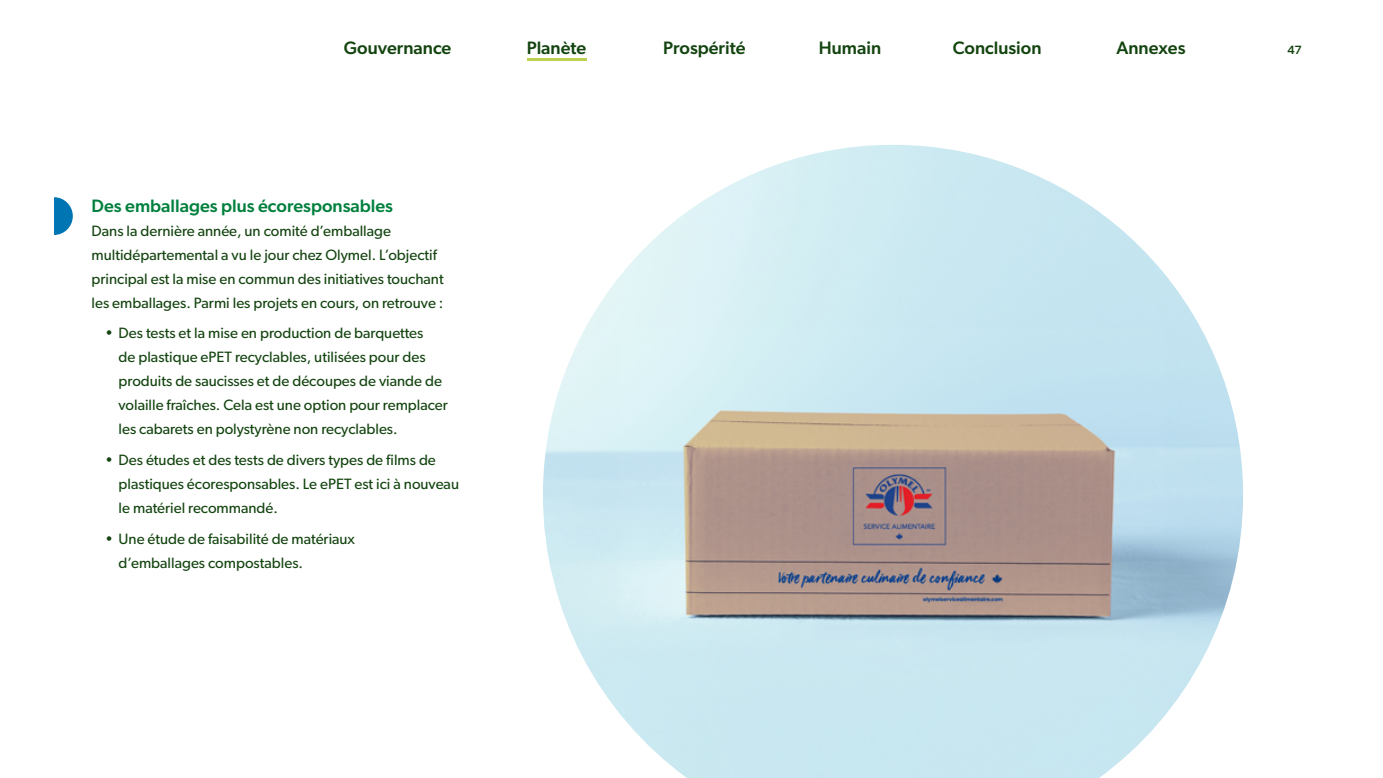
<style>
.page{position:relative;width:1383px;height:778px;background:#fff}
.page>*{position:absolute;margin:0;border:0;box-sizing:border-box;transform-origin:0 0}
.t1{font:500 18px "Gibson";color:#13440f}
.t2{font:500 18px "Gibson";color:#00803d}
.t3{font:15px/24px "Gibson";color:#13440f}
.t4{font:500 12px "Gibson";color:#13440f}
</style>
<div class="page">
<svg style="left:54px;top:197px;width:19px;height:38px"></svg>
<img style="left:543px;top:145px;width:700px;height:633px">
<hr style="left:526px;top:59px;width:60px;height:2px;background:#bbd151">
<p class="t1" style="left:344px;top:37px;width:109px">Gouvernance</p>
<p class="t1" style="left:526px;top:37px;width:61px">Planète</p>
<p class="t1" style="left:663px;top:37px;width:84px">Prospérité</p>
<p class="t1" style="left:819px;top:37px;width:64px">Humain</p>
<p class="t1" style="left:952px;top:37px;width:90px">Conclusion</p>
<p class="t1" style="left:1116px;top:37px;width:71px">Annexes</p>
<p class="t4" style="left:1287px;top:43px;width:16px">47</p>
<p class="t2" style="left:92px;top:194px;width:303px">Des emballages plus écoresponsables</p>
<p class="t3" style="left:92px;top:218px;width:354px">Dans la dernière année, un comité d’emballage multidépartemental a vu le jour chez Olymel. L’objectif principal est la mise en commun des initiatives touchant les emballages. Parmi les projets en cours, on retrouve :</p>
<p class="t3" style="left:119px;top:321px;width:331px;text-indent:-14px">• Des tests et la mise en production de barquettes<br>de plastique ePET recyclables, utilisées pour des produits de saucisses et de découpes de viande de volaille fraîches. Cela est une option pour remplacer les cabarets en polystyrène non recyclables.</p>
<p class="t3" style="left:119px;top:448px;width:342px;text-indent:-14px">• Des études et des tests de divers types de films de plastiques écoresponsables. Le ePET est ici à nouveau le matériel recommandé.</p>
<p class="t3" style="left:119px;top:526px;width:238px;text-indent:-14px">• Une étude de faisabilité de matériaux d’emballages compostables.</p>
</div>
